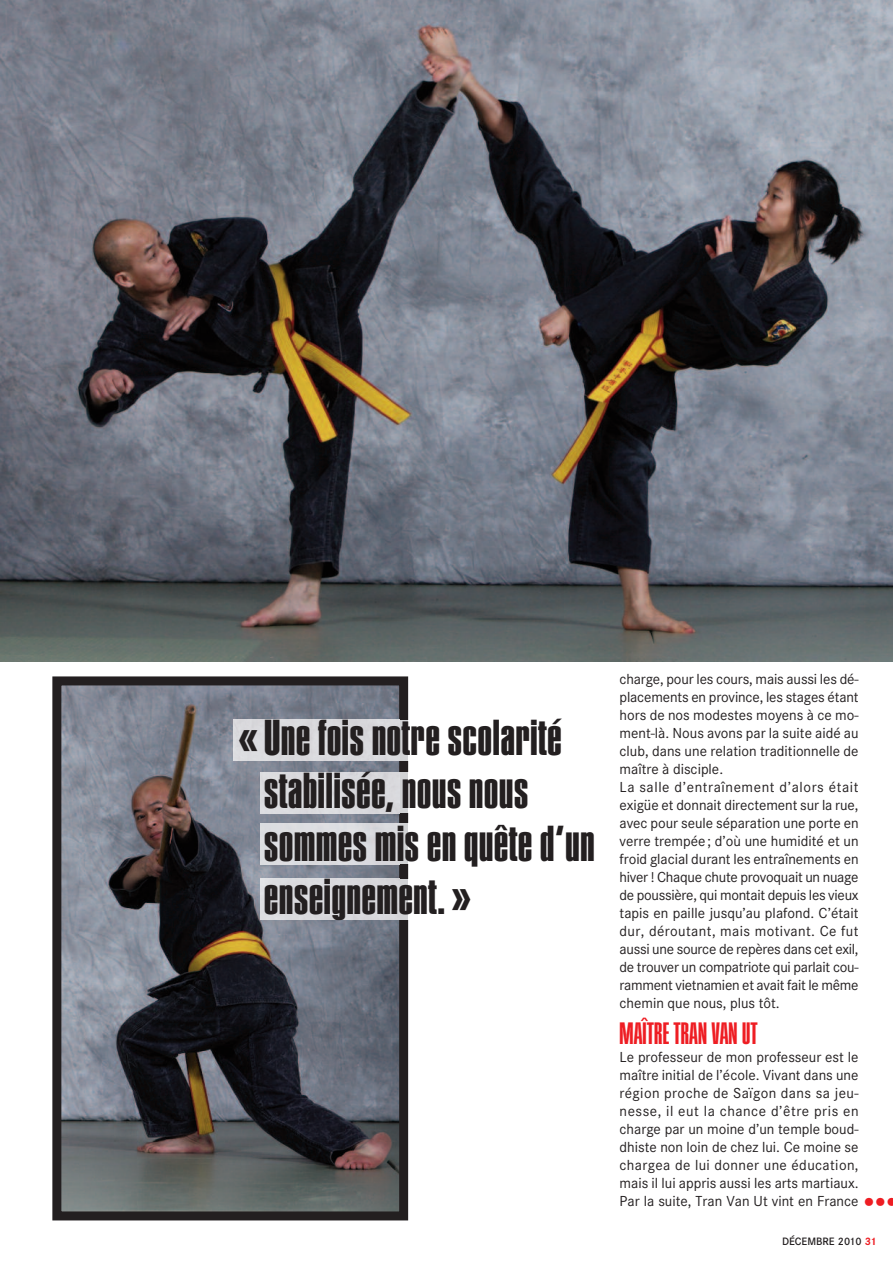
<style>
.page{position:relative;width:893px;height:1263px;background:#fff}
.page>*{position:absolute;margin:0;border:0;box-sizing:border-box;transform-origin:0 0}
.t1{font:600 49.05px/52.8px "Plakat";letter-spacing:.015em;color:#231f20}
.t2{font:500 30px "Plakat";letter-spacing:.015em;color:#ee1d23}
.t3{font:22.5px "Trade Gothic Bold Two";color:#ee1d23}
.t4{font:14.25px/18px "Corporate SBQ3";color:#231f20}
.t5{font:500 10.5px "Corporate SBQ3";color:#231f20}
.s1{font-weight:700;color:#ee1d23}
</style>
<div class="page">
<img style="left:0;top:0;width:893px;height:661px">
<img style="left:62px;top:686px;width:336px;height:524px">
<div style="left:52px;top:676px;width:356px;height:544px;border:9px solid #231f20"></div>
<hr style="left:404px;top:720px;width:4px;height:40px;background:#d1d2d4">
<div style="left:399px;top:720px;width:5px;height:40px;background:#d1d2d4"></div>
<div style="left:233px;top:720px;width:166px;height:40px;background:#dadadd"></div>
<hr style="left:404px;top:772px;width:4px;height:41px;background:#d1d2d4">
<div style="left:399px;top:772px;width:5px;height:41px;background:#d1d2d4"></div>
<div style="left:260px;top:772px;width:139px;height:41px;background:#dadadd"></div>
<hr style="left:404px;top:823px;width:4px;height:41px;background:#d1d2d4">
<div style="left:399px;top:823px;width:5px;height:41px;background:#d1d2d4"></div>
<div style="left:260px;top:823px;width:139px;height:41px;background:#dcdde1"></div>
<hr style="left:404px;top:879px;width:4px;height:40px;background:#d1d2d4">
<div style="left:399px;top:879px;width:5px;height:40px;background:#d1d2d4"></div>
<div style="left:260px;top:879px;width:139px;height:40px;background:#d9d9dd"></div>
<h1 class="t1" style="left:264px;top:712px;width:332px;text-indent:-26px">«Une fois notre scolarité stabilisée, nous nous sommes mis en quête d’un enseignement.»</h1>
<p class="t4" style="left:620px;top:670px;width:240px">charge, pour les cours, mais aussi les dé&shy;placements en province, les stages étant hors de nos modestes moyens à ce mo&shy;ment-là. Nous avons par la suite aidé au club, dans une relation traditionnelle de maître à disciple.<br>La salle d’entraînement d’alors était exigüe et donnait directement sur la rue, avec pour seule séparation une porte en verre trempée ; d’où une humidité et un froid glacial durant les entraînements en hiver ! Chaque chute provoquait un nuage de poussière, qui montait depuis les vieux tapis en paille jusqu’au plafond. C’était dur, déroutant, mais motivant. Ce fut aussi une source de repères dans cet exil, de trouver un compatriote qui parlait cou&shy;ramment vietnamien et avait fait le même chemin que nous, plus tôt.</p>
<h2 class="t2" style="left:620px;top:1016px;width:139px">MAÎTRE TRAN VAN UT</h2>
<p class="t4" style="left:620px;top:1048px;width:240px;text-align:justify">Le professeur de mon professeur est le maître initial de l’école. Vivant dans une région proche de Saïgon dans sa jeu&shy;nesse, il eut la chance d’être pris en charge par un moine d’un temple boud&shy;dhiste non loin de chez lui. Ce moine se chargea de lui donner une éducation, mais il lui appris aussi les arts martiaux.<br>Par la suite, Tran Van Ut vint en France</p>
<h3 class="t3" style="left:864px;top:1194px;width:35px">•••</h3>
<p class="t5" style="left:782px;top:1236px;width:95px">DÉCEMBRE 2010 <span class="s1">31</span></p>
</div>
